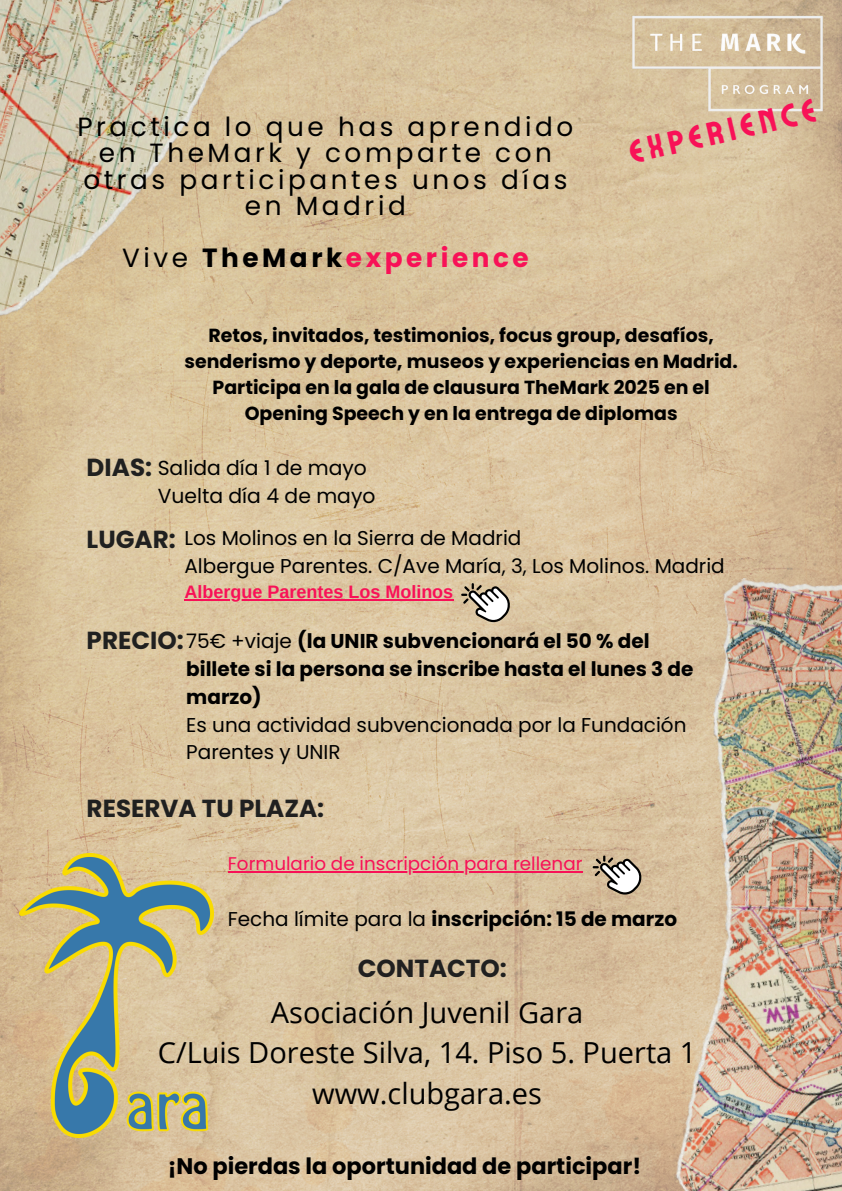
<style>
.page{position:relative;width:842px;height:1191px;background:#fff}
.page>*{position:absolute;margin:0;border:0;box-sizing:border-box;transform-origin:0 0}
.t1{font:32.8px "Ayr Lucidity Condensed";color:#f81157}
.t2{font:29px/40.5px "Open Sans";color:#000;text-align:center}
.t3{font:26.3px/26.2px "Poppins";letter-spacing:.135em;color:#000;text-align:center}
.t4{font:700 26.3px "Poppins";letter-spacing:.135em;color:#f81157}
.t5{font:700 24.6px "Poppins";color:#202020}
.t6{font:700 22.5px "Poppins";color:#000}
.t7{font:20.3px/27.8px "Poppins";color:#000}
.t8{font:700 20px/27.8px "Poppins";color:#000}
.t9{font:20px/27.8px "Poppins";color:#000}
.t10{font:700 18.9px/26px "Poppins";color:#000;text-align:center}
.t11{font:18.3px "Poppins";color:#f81157}
.t12{font:700 18px "Arimo";color:#f81157}
.s1{font-weight:400;color:#000}
.s2{color:#000}
.s3{font-weight:400}
</style>
<div class="page">
<img style="left:0;top:0;width:842px;height:1190px">
<img style="left:0;top:0;width:404px;height:506px">
<img style="left:536px;top:526px;width:306px;height:664px">
<img style="left:612px;top:0;width:230px;height:180px">
<svg style="left:461px;top:583px;width:49px;height:39px"></svg>
<img style="left:19px;top:852px;width:195px;height:285px">
<hr style="left:184px;top:599px;width:270px;height:1px;background:#f81157">
<hr style="left:228px;top:871px;width:355px;height:1px;background:#f81157">
<svg style="left:593px;top:855px;width:48px;height:39px"></svg>
<h1 class="t3" style="left:77px;top:114px;width:497px">Practica lo que has aprendido en TheMark y comparte con otras participantes unos días en Madrid</h1>
<h2 class="t4" style="left:122px;top:240px;width:408px"><span class="s1">Vive</span> <span class="s2">TheMark</span>experience</h2>
<h3 class="t1" style="left:625px;top:132px;width:192px;rotate:-13deg">EXPERIENCE</h3>
<p class="t10" style="left:184px;top:322px;width:555px">Retos, invitados, testimonios, focus group, desafíos, senderismo y deporte, museos y experiencias en Madrid.<br>Participa en la gala de clausura TheMark 2025 en el Opening Speech y en la entrega de diplomas</p>
<h5 class="t5" style="left:87px;top:450px;width:67px">DIAS:</h5>
<h6 class="t7" style="left:158px;top:454px;width:219px">Salida día 1 de mayo<br>Vuelta día 4 de mayo</h6>
<h3 class="t9" style="left:184px;top:524px;width:542px">Los Molinos en la Sierra de Madrid<br>Albergue Parentes. C/Ave María, 3, Los Molinos. Madrid</h3>
<h2 class="t5" style="left:87px;top:521px;width:91px">LUGAR:</h2>
<p class="t12" style="left:184px;top:581px;width:270px">Albergue Parentes Los Molinos</p>
<h6 class="t5" style="left:87px;top:622px;width:99px">PRECIO:</h6>
<p class="t8" style="left:186px;top:627px;width:509px"><span class="s3">75€ +viaje</span> (la UNIR subvencionará el 50 % del billete si la persona se inscribe hasta el lunes 3 de marzo)<br><span class="s3">Es una actividad subvencionada por la Fundación Parentes y UNIR</span></p>
<p class="t5" style="left:87px;top:791px;width:239px">RESERVA TU PLAZA:</p>
<p class="t11" style="left:228px;top:850px;width:356px">Formulario de inscripción para rellenar</p>
<p class="t8" style="left:228px;top:905px;width:451px"><span class="s3">Fecha límite para la</span> inscripción: 15 de marzo</p>
<h6 class="t5" style="left:358px;top:950px;width:151px">CONTACTO:</h6>
<h6 class="t2" style="left:158px;top:991px;width:540px">Asociación Juvenil Gara<br>C/Luis Doreste Silva, 14. Piso 5. Puerta 1 www.clubgara.es</h6>
<h3 class="t6" style="left:168px;top:1150px;width:475px">¡No pierdas la oportunidad de participar!</h3>
</div>
